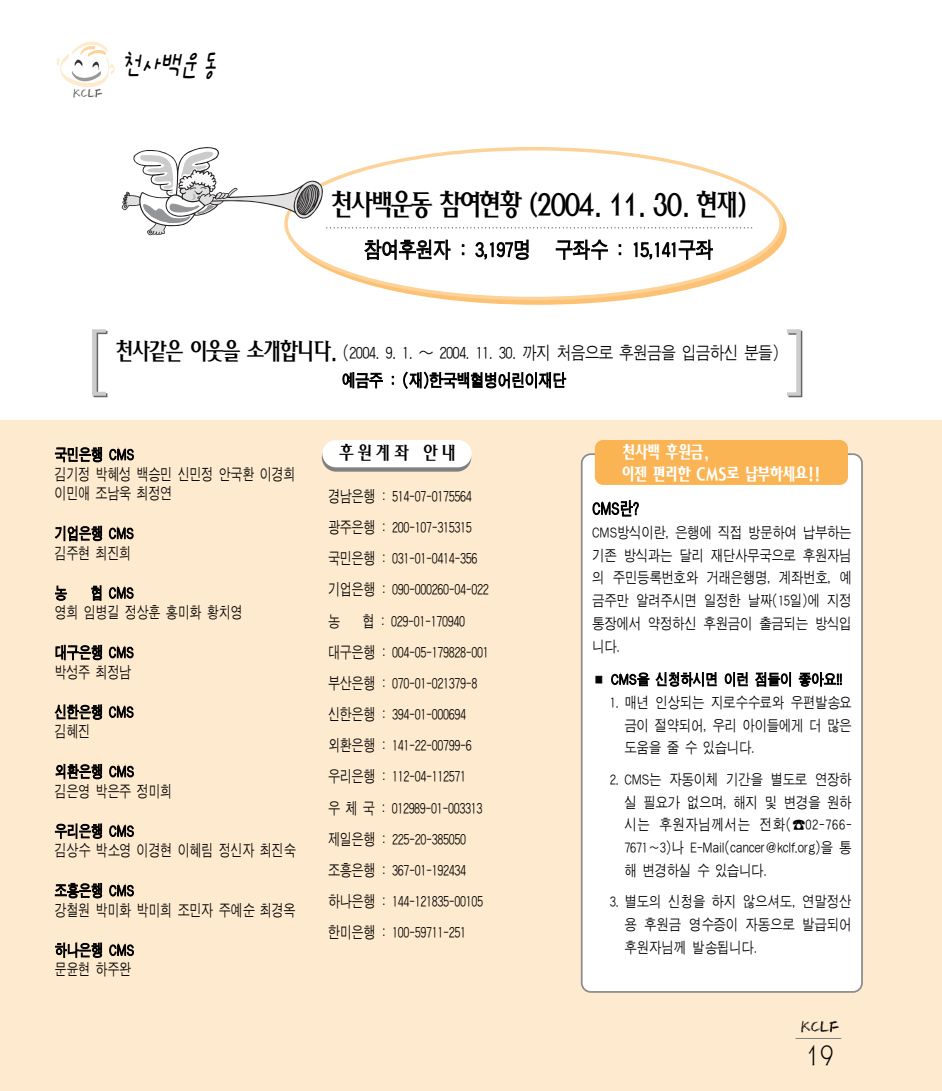
<style>
.page{position:relative;width:942px;height:1091px;background:#fff}
.page>*{position:absolute;margin:0;border:0;box-sizing:border-box;transform-origin:0 0}
.t1{font:italic 35px "San Ks M";color:#000;scale:.8 1}
.t2{font:28px "Sapph IIM";letter-spacing:-.11em;color:#000;scale:.8 1}
.t3{font:24.5px "Sapph IIL";color:#000;scale:.8 1}
.t4{font:22.75px "Sapph IIM";letter-spacing:-.09em;color:#000;scale:.8 1}
.t5{font:21px "J Cmg J";letter-spacing:-.035em;color:#000;scale:.85 1}
.t6{font:17.5px "J Cmg J";letter-spacing:-.06em;color:#000;scale:.85 1}
.t7{font:17.5px "Sapph IIM";letter-spacing:.225em;color:#000;scale:.85 1}
.t8{font:17.5px "J Cmg J";letter-spacing:-.06em;color:#000;scale:.76 1}
.t9{font:16.62px/21.5px "Sapph IIB";letter-spacing:-.06em;color:#fff;scale:.8 1}
.t10{font:16.62px "J Cmg J";letter-spacing:-.035em;color:#000;scale:.85 1}
.t11{font:15.75px/31.2px "J Cmg J";letter-spacing:-.04em;color:#000;scale:.78 1}
.t12{font:15.75px/19.4px "J Cmg J";letter-spacing:-.015em;color:#000;scale:.78 1}
.t13{font:14.88px/22.8px "J Cmg J";letter-spacing:-.04em;color:#000;text-align:justify;scale:.85 1}
.t14{font:14.88px "J Cmg J";letter-spacing:-.015em;color:#000;scale:.85 1}
.s1{font-family:"J Cmg J";font-size:17.5px}
</style>
<div class="page">
<div style="left:0;top:420px;width:942px;height:670px;background:#feeace"></div>
<svg style="left:57px;top:41px;width:58px;height:57px"></svg>
<svg style="left:288px;top:154px;width:498px;height:151px;fill:#fdc174"></svg>
<hr style="left:795px;top:1037px;width:46px;height:1px;background:#808080">
<svg style="left:801px;top:1020px;width:38px;height:12px"></svg>
<div style="left:286px;top:149px;width:495px;height:149px;background:#fff;border-radius:50%"></div>
<svg style="left:92px;top:329px;width:15px;height:68px"></svg>
<svg style="left:787px;top:329px;width:15px;height:68px"></svg>
<svg style="left:122px;top:147px;width:630px;height:88px"></svg>
<div style="left:581px;top:454px;width:281px;height:537px;background:#fff;border-radius:9px"></div>
<div style="left:581px;top:453px;width:281px;height:539px;border:2px solid #8c8c8c;border-radius:9px"></div>
<div style="left:595px;top:440px;width:253px;height:45px;background:#fbb454;border-radius:8px"></div>
<svg style="left:322px;top:443px;width:149px;height:28px"></svg>
<div style="left:322px;top:440px;width:149px;height:27px;background:#fff;border-radius:14px"></div>
<h1 class="t1" style="left:121px;top:51px;width:131px">천사백운동</h1>
<h2 class="t2" style="left:331px;top:191px;width:521px">천사백운동 참여현황 (2004. 11. 30. 현재)</h2>
<h3 class="t5" style="left:364px;top:240px;width:412px">참여후원자 : 3,197명 구좌수 : 15,141구좌</h3>
<h3 class="t4" style="left:116px;top:340px;width:373px">천사같은 이웃을 소개합니다. <span class="s1">(2004. 9. 1.</span></h3>
<p class="t6" style="left:439px;top:344px;width:402px">2004. 11. 30. 까지 처음으로 후원금을 입금하신 분들)</p>
<p class="t10" style="left:342px;top:373px;width:265px">예금주 : (재)한국백혈병어린이재단</p>
<p class="t11" style="left:55px;top:446px;width:311px;line-height:19.4px">국민은행 CMS<br>김기정 박혜성 백승민 신민정 안국환 이경희 이민애 조남욱 최정연</p>
<p class="t12" style="left:55px;top:524px;width:103px">기업은행 CMS 김주현 최진희</p>
<p class="t11" style="left:55px;top:578px;width:17px">농</p>
<p class="t11" style="left:55px;top:584px;width:243px;line-height:19.4px;text-indent:36px">협 CMS<br>영희 임병길 정상훈 홍미화 황치영</p>
<p class="t12" style="left:55px;top:643px;width:103px">대구은행 CMS 박성주 최정남</p>
<p class="t12" style="left:55px;top:703px;width:103px">신한은행 CMS 김혜진</p>
<p class="t11" style="left:55px;top:762px;width:153px;line-height:19.4px">외환은행 CMS 김은영 박은주 정미희</p>
<p class="t11" style="left:55px;top:822px;width:311px;line-height:19.4px">우리은행 CMS<br>김상수 박소영 이경현 이혜림 정신자 최진숙</p>
<p class="t11" style="left:55px;top:881px;width:311px;line-height:19.4px">조흥은행 CMS<br>강철원 박미화 박미희 조민자 주예순 최경옥</p>
<p class="t12" style="left:55px;top:941px;width:104px">하나은행 CMS 문윤현 하주완</p>
<p class="t7" style="left:339px;top:444px;width:139px">후원계좌 안내</p>
<p class="t11" style="left:328px;top:481px;width:208px">경남은행 : 514-07-0175564 광주은행 : 200-107-315315 국민은행 : 031-01-0414-356 기업은행 : 090-000260-04-022 농</p>
<p class="t11" style="left:328px;top:606px;width:208px;text-indent:34px">협 : 029-01-170940 대구은행 : 004-05-179828-001 부산은행 : 070-01-021379-8 신한은행 : 394-01-000694 외환은행 : 141-22-00799-6 우리은행 : 112-04-112571<br>우 체 국 : 012989-01-003313 제일은행 : 225-20-385050 조흥은행 : 367-01-192434 하나은행 : 144-121835-00105 한미은행 : 100-59711-251</p>
<p class="t9" style="left:621px;top:442px;width:251px">천사백 후원금,<br>이젠 편리한 CMS로 납부하세요!!</p>
<p class="t8" style="left:592px;top:500px;width:63px">CMS란?</p>
<p class="t13" style="left:592px;top:522px;width:307px">CMS방식이란, 은행에 직접 방문하여 납부하는 기존 방식과는 달리 재단사무국으로 후원자님 의 주민등록번호와 거래은행명, 계좌번호, 예 금주만 알려주시면 일정한 날짜(15일)에 지정 통장에서 약정하신 후원금이 출금되는 방식입 니다.</p>
<p class="t14" style="left:592px;top:672px;width:295px">■ CMS을 신청하시면 이런 점들이 좋아요!!</p>
<p class="t13" style="left:624px;top:691px;width:269px;text-indent:-15px">1. 매년 인상되는 지로수수료와 우편발송요 금이 절약되어, 우리 아이들에게 더 많은 도움을 줄 수 있습니다.</p>
<p class="t13" style="left:624px;top:768px;width:269px;text-indent:-15px">2. CMS는 자동이체 기간을 별도로 연장하 실 필요가 없으며, 해지 및 변경을 원하 시는 후원자님께서는 전화(☎02-766- 7671~3)나 E-Mail(cancer@kclf.org)을 통 해 변경하실 수 있습니다.</p>
<p class="t13" style="left:624px;top:891px;width:269px;text-indent:-15px">3. 별도의 신청을 하지 않으셔도, 연말정산 용 후원금 영수증이 자동으로 발급되어 후원자님께 발송됩니다.</p>
<h3 class="t3" style="left:805px;top:1044px;width:38px">19</h3>
</div>
